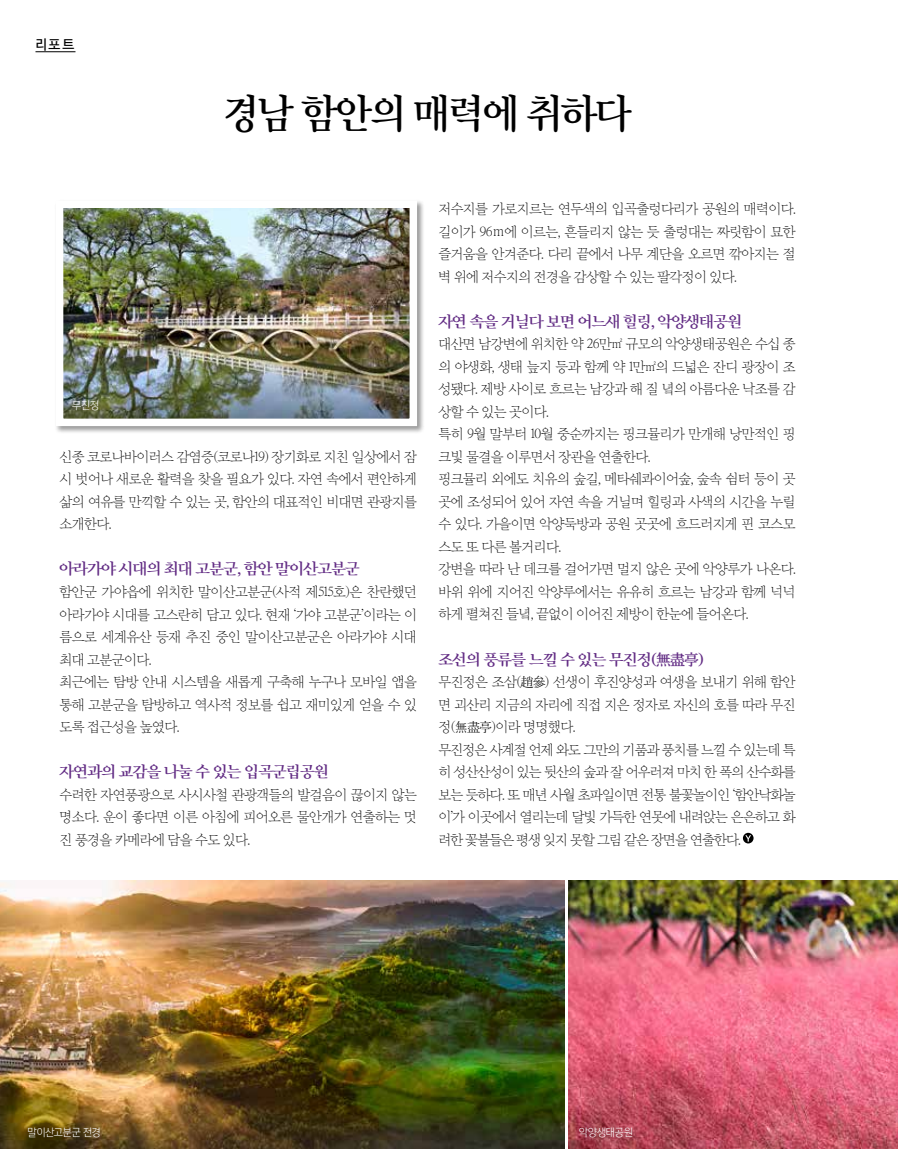
<style>
.page{position:relative;width:898px;height:1149px;background:#fff}
.page>*{position:absolute;margin:0;border:0;box-sizing:border-box;transform-origin:0 0}
.t1{font:39px "Yoon Myungjo Pro 750";letter-spacing:-.03em;color:#000;scale:.93 1}
.t2{font:15px "Yoon Myungjo Pro 750";letter-spacing:-.05em;color:#622c84}
.t3{font:13.8px/22.5px "Yoon Myungjo Pro 710";letter-spacing:-.05em;color:#000;text-align:justify}
.t4{font:13.8px/22.5px "Yoon Myungjo Pro 710";letter-spacing:-.07em;color:#000}
.t5{font:12.75px "Yoon Gothic Pro 760";color:#000}
.t6{font:10.5px "Yoon Gothic Pro 730";letter-spacing:-.02em;color:#fff;scale:.96 1}
</style>
<div class="page">
<svg style="left:742px;top:832px;width:11px;height:11px"></svg>
<svg style="left:745px;top:835px;width:5px;height:6px"></svg>
<hr style="left:35px;top:51px;width:40px;height:1px;background:#000">
<img style="left:0;top:880px;width:564px;height:268px">
<img style="left:568px;top:880px;width:329px;height:268px">
<div style="left:54px;top:199px;width:370px;height:235px;background:#000;opacity:.4"></div>
<img style="left:65px;top:209px;width:343px;height:208px">
<div style="left:56px;top:200px;width:361px;height:226px;border:8px solid #fff"></div>
<div style="left:23px;top:1121px;width:88px;height:27px;background:#000;opacity:.4"></div>
<div style="left:573px;top:1121px;width:71px;height:27px;background:#000;opacity:.4"></div>
<div style="left:68px;top:394px;width:42px;height:28px;background:#000;opacity:.4"></div>
<p class="t5" style="left:35px;top:35px;width:40px">리포트</p>
<h1 class="t1" style="left:224px;top:88px;width:439px">경남 함안의 매력에 취하다</h1>
<p class="t6" style="left:72px;top:399px;width:29px">무진정</p>
<p class="t3" style="left:60px;top:445px;width:359px">신종 코로나바이러스 감염증(코로나19) 장기화로 지친 일상에서 잠 시 벗어나 새로운 활력을 찾을 필요가 있다. 자연 속에서 편안하게 삶의 여유를 만끽할 수 있는 곳, 함안의 대표적인 비대면 관광지를 소개한다.</p>
<p class="t2" style="left:60px;top:559px;width:302px">아라가야 시대의 최대 고분군, 함안 말이산고분군</p>
<p class="t3" style="left:60px;top:580px;width:359px;text-align:left">함안군 가야읍에 위치한 말이산고분군(사적 제515호)은 찬란했던 아라가야 시대를 고스란히 담고 있다. 현재 ‘가야 고분군’이라는 이 름으로 세계유산 등재 추진 중인 말이산고분군은 아라가야 시대 최대 고분군이다.<br>최근에는 탐방 안내 시스템을 새롭게 구축해 누구나 모바일 앱을 통해 고분군을 탐방하고 역사적 정보를 쉽고 재미있게 얻을 수 있 도록 접근성을 높였다.</p>
<p class="t2" style="left:60px;top:761px;width:271px">자연과의 교감을 나눌 수 있는 입곡군립공원</p>
<p class="t3" style="left:60px;top:782px;width:359px">수려한 자연풍광으로 사시사철 관광객들의 발걸음이 끊이지 않는 명소다. 운이 좋다면 이른 아침에 피어오른 물안개가 연출하는 멋 진 풍경을 카메라에 담을 수도 있다.</p>
<p class="t3" style="left:438px;top:197px;width:359px">저수지를 가로지르는 연두색의 입곡출렁다리가 공원의 매력이다. 길이가 96ｍ에 이르는, 흔들리지 않는 듯 출렁대는 짜릿함이 묘한 즐거움을 안겨준다. 다리 끝에서 나무 계단을 오르면 깎아지는 절 벽 위에 저수지의 전경을 감상할 수 있는 팔각정이 있다.</p>
<p class="t2" style="left:438px;top:311px;width:305px">자연 속을 거닐다 보면 어느새 힐링, 악양생태공원</p>
<p class="t3" style="left:438px;top:332px;width:359px;text-align:left">대산면 남강변에 위치한 약 26만㎡ 규모의 악양생태공원은 수십 종 의 야생화, 생태 늪지 등과 함께 약 1만㎡의 드넓은 잔디 광장이 조 성됐다. 제방 사이로 흐르는 남강과 해 질 녘의 아름다운 낙조를 감 상할 수 있는 곳이다.<br>특히 9월 말부터 10월 중순까지는 핑크뮬리가 만개해 낭만적인 핑 크빛 물결을 이루면서 장관을 연출한다.<br>핑크뮬리 외에도 치유의 숲길, 메타쉐콰이어숲, 숲속 쉼터 등이 곳 곳에 조성되어 있어 자연 속을 거닐며 힐링과 사색의 시간을 누릴 수 있다. 가을이면 악양둑방과 공원 곳곳에 흐드러지게 핀 코스모 스도 또 다른 볼거리다.<br>강변을 따라 난 데크를 걸어가면 멀지 않은 곳에 악양루가 나온다. 바위 위에 지어진 악양루에서는 유유히 흐르는 남강과 함께 넉넉 하게 펼쳐진 들녘, 끝없이 이어진 제방이 한눈에 들어온다.</p>
<p class="t2" style="left:438px;top:649px;width:267px">조선의 풍류를 느낄 수 있는 무진정(無盡亭)</p>
<p class="t4" style="left:438px;top:670px;width:359px">무진정은 조삼(趙參) 선생이 후진양성과 여생을 보내기 위해 함안 면 괴산리 지금의 자리에 직접 지은 정자로 자신의 호를 따라 무진 정(無盡亭)이라 명명했다.<br>무진정은 사계절 언제 와도 그만의 기품과 풍치를 느낄 수 있는데 특 히 성산산성이 있는 뒷산의 숲과 잘 어우러져 마치 한 폭의 산수화를 보는 듯하다. 또 매년 사월 초파일이면 전통 불꽃놀이인 ‘함안낙화놀 이’가 이곳에서 열리는데 달빛 가득한 연못에 내려앉는 은은하고 화 려한 꽃불들은 평생 잊지 못할 그림 같은 장면을 연출한다.</p>
<p class="t6" style="left:28px;top:1125px;width:77px">말이산고분군 전경</p>
<p class="t6" style="left:579px;top:1125px;width:58px">악양생태공원</p>
</div>
